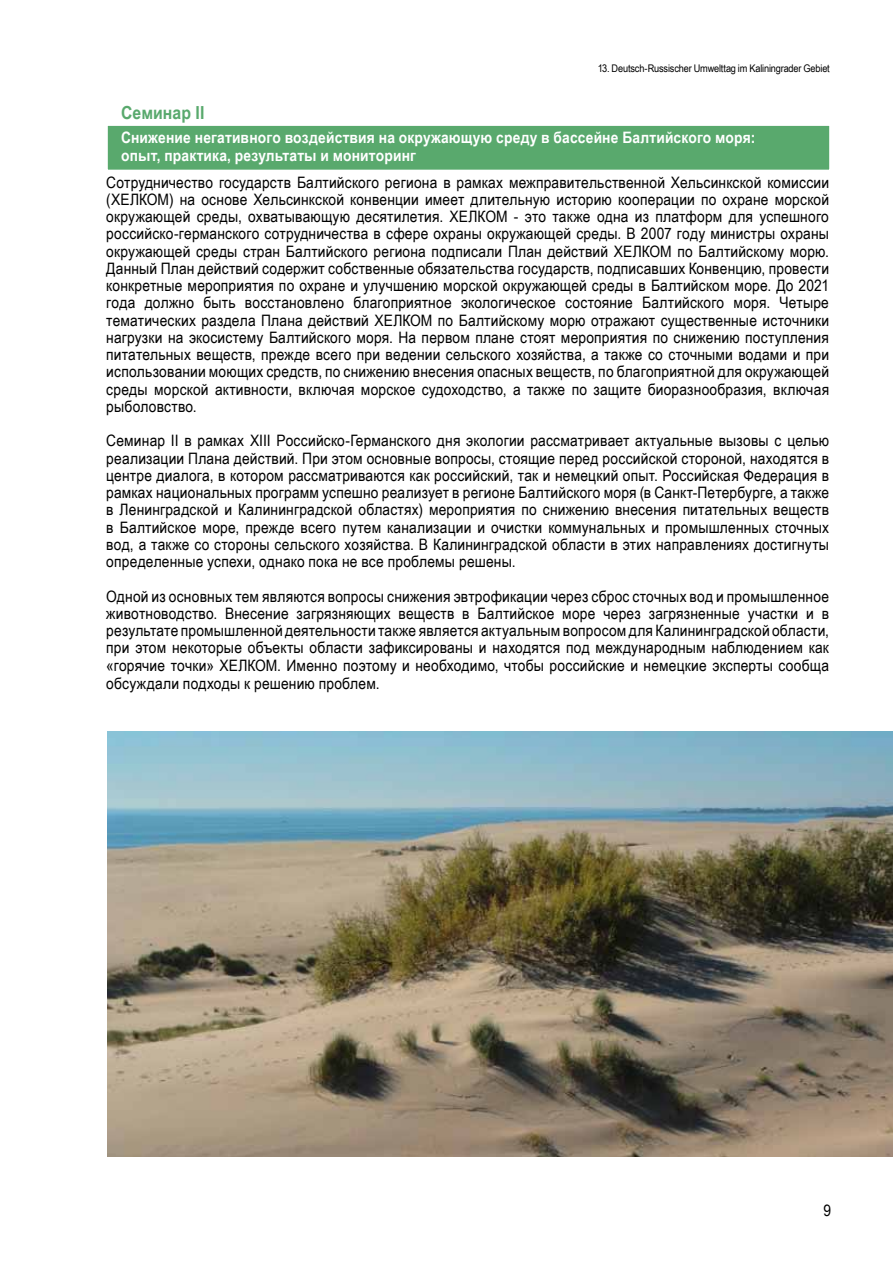
<style>
.page{position:relative;width:893px;height:1263px;background:#fff}
.page>*{position:absolute;margin:0;border:0;box-sizing:border-box;transform-origin:0 0}
.t1{font:700 18px "Arial Narrow";letter-spacing:.005em;color:#59a96d;scale:1.07 1}
.t2{font:15.75px/17.2px "Arial Narrow";letter-spacing:.01em;color:#000;text-align:justify;scale:1.07 1}
.t3{font:700 15.75px/18px "Arial Narrow";letter-spacing:.01em;color:#fff;scale:1.07 1}
.t4{font:10.5px "Arial Narrow";letter-spacing:-.015em;color:#000;scale:1.07 1}
</style>
<div class="page">
<div style="left:106px;top:124px;width:725px;height:47px;background:#59a96d;border:2px solid #fff"></div>
<img style="left:107px;top:731px;width:786px;height:426px">
<p class="t4" style="left:598px;top:61px;width:218px">13. Deutsch-Russischer Umwelttag im Kaliningrader Gebiet</p>
<p class="t1" style="left:121px;top:99px;width:79px">Семинар II</p>
<p class="t3" style="left:121px;top:128px;width:594px">Снижение негативного воздействия на окружающую среду в бассейне Балтийского моря: опыт, практика, результаты и мониторинг</p>
<p class="t2" style="left:106px;top:173px;width:677px">Сотрудничество государств Балтийского региона в рамках межправительственной Хельсинкской комиссии (ХЕЛКОМ) на основе Хельсинкской конвенции имеет длительную историю кооперации по охране морской окружающей среды, охватывающую десятилетия. ХЕЛКОМ - это также одна из платформ для успешного российско-германского сотрудничества в сфере охраны окружающей среды. В 2007 году министры охраны окружающей среды стран Балтийского региона подписали План действий ХЕЛКОМ по Балтийскому морю.<br>Данный План действий содержит собственные обязательства государств, подписавших Конвенцию, провести конкретные мероприятия по охране и улучшению морской окружающей среды в Балтийском море. До 2021 года должно быть восстановлено благоприятное экологическое состояние Балтийского моря. Четыре тематических раздела Плана действий ХЕЛКОМ по Балтийскому морю отражают существенные источники нагрузки на экосистему Балтийского моря. На первом плане стоят мероприятия по снижению поступления питательных веществ, прежде всего при ведении сельского хозяйства, а также со сточными водами и при использовании моющих средств, по снижению внесения опасных веществ, по благоприятной для окружающей среды морской активности, включая морское судоходство, а также по защите биоразнообразия, включая рыболовство.</p>
<p class="t2" style="left:106px;top:432px;width:677px">Семинар II в рамках XIII Российско-Германского дня экологии рассматривает актуальные вызовы с целью реализации Плана действий. При этом основные вопросы, стоящие перед российской стороной, находятся в центре диалога, в котором рассматриваются как российский, так и немецкий опыт. Российская Федерация в рамках национальных программ успешно реализует в регионе Балтийского моря (в Санкт-Петербурге, а также в Ленинградской и Калининградской областях) мероприятия по снижению внесения питательных веществ в Балтийское море, прежде всего путем канализации и очистки коммунальных и промышленных сточных вод, а также со стороны сельского хозяйства. В Калининградской области в этих направлениях достигнуты определенные успехи, однако пока не все проблемы решены.</p>
<p class="t2" style="left:106px;top:587px;width:677px">Одной из основных тем являются вопросы снижения эвтрофикации через сброс сточных вод и промышленное животноводство. Внесение загрязняющих веществ в Балтийское море через загрязненные участки и в результате промышленной деятельности также является актуальным вопросом для Калининградской области, при этом некоторые объекты области зафиксированы и находятся под международным наблюдением как «горячие точки» ХЕЛКОМ. Именно поэтому и необходимо, чтобы российские и немецкие эксперты сообща обсуждали подходы к решению проблем.</p>
<p class="t2" style="left:823px;top:1201px;width:9px">9</p>
</div>
